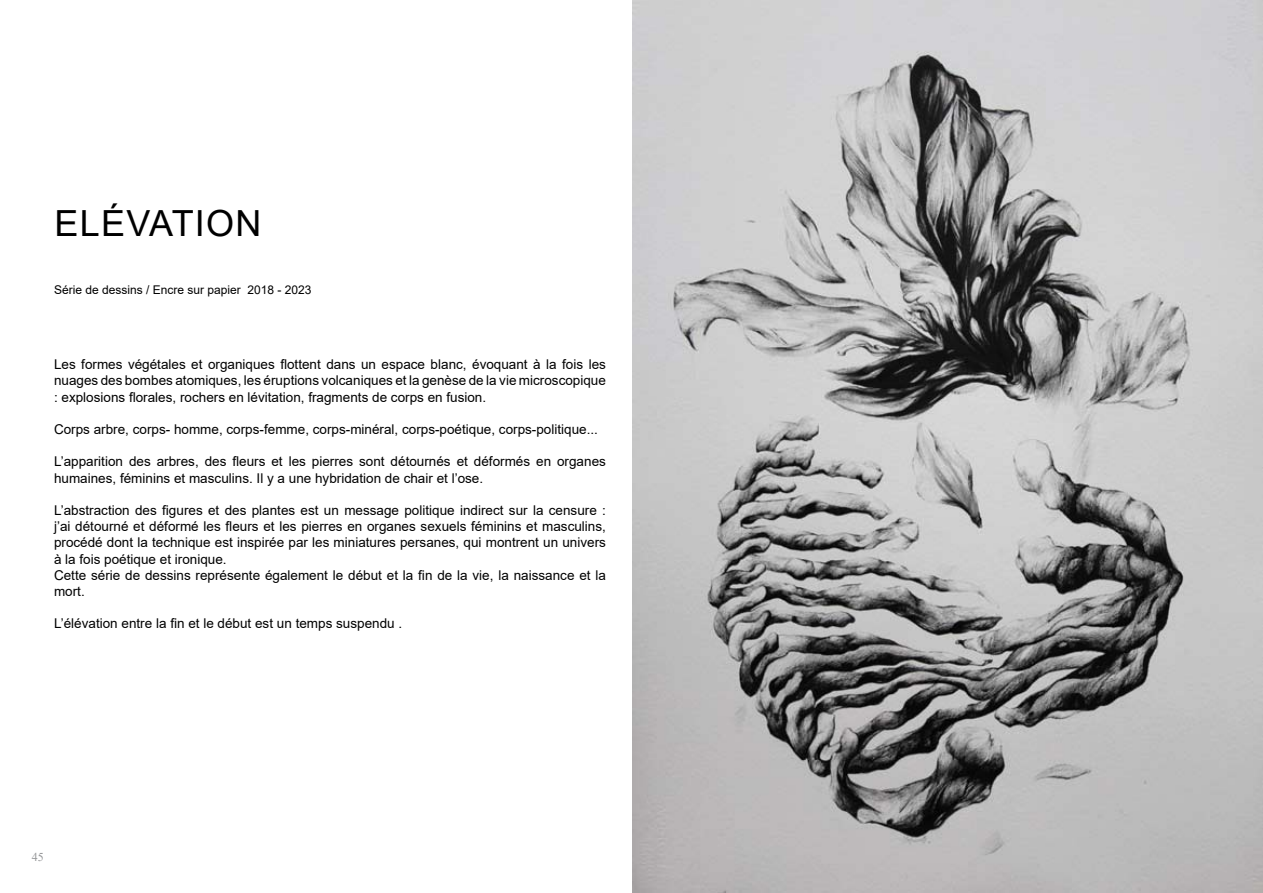
<style>
.page{position:relative;width:1263px;height:893px;background:#fff}
.page>*{position:absolute;margin:0;border:0;box-sizing:border-box;transform-origin:0 0}
.t1{font:36px "Arial";letter-spacing:.035em;color:#000}
.t2{font:13.5px/16.2px "Arial";color:#000}
.t3{font:12px "Arial";color:#000}
.t4{font:12px "Times New Roman";color:#969799}
</style>
<div class="page">
<img style="left:633px;top:0;width:630px;height:893px">
<h1 class="t1" style="left:55px;top:198px;width:202px">Elévation</h1>
<p class="t3" style="left:54px;top:281px;width:259px">Série de dessins / Encre sur papier 2018 - 2023</p>
<p class="t2" style="left:54px;top:356px;width:553px;text-align:justify">Les formes végétales et organiques flottent dans un espace blanc, évoquant à la fois les nuages des bombes atomiques, les éruptions volcaniques et la genèse de la vie microscopique : explosions florales, rochers en lévitation, fragments de corps en fusion.</p>
<p class="t2" style="left:54px;top:421px;width:545px">Corps arbre, corps- homme, corps-femme, corps-minéral, corps-poétique, corps-politique...</p>
<p class="t2" style="left:54px;top:453px;width:553px">L’apparition des arbres, des fleurs et les pierres sont détournés et déformés en organes humaines, féminins et masculins. I l y a une hybridation de chair et l’ose.</p>
<p class="t2" style="left:54px;top:502px;width:553px">L’abstraction des figures et des plantes est un message politique indirect sur la censure : j’ai détourné et déformé les fleurs et les pierres en organes sexuels féminins et masculins, procédé dont la technique est inspirée par les miniatures persanes, qui montrent un univers à la fois poétique et ironique.<br>Cette série de dessins représente également le début et la fin de la vie, la naissance et la mort.</p>
<p class="t2" style="left:54px;top:615px;width:350px">L’élévation entre la fin et le début est un temps suspendu .</p>
<p class="t4" style="left:32px;top:848px;width:13px">45</p>
</div>
